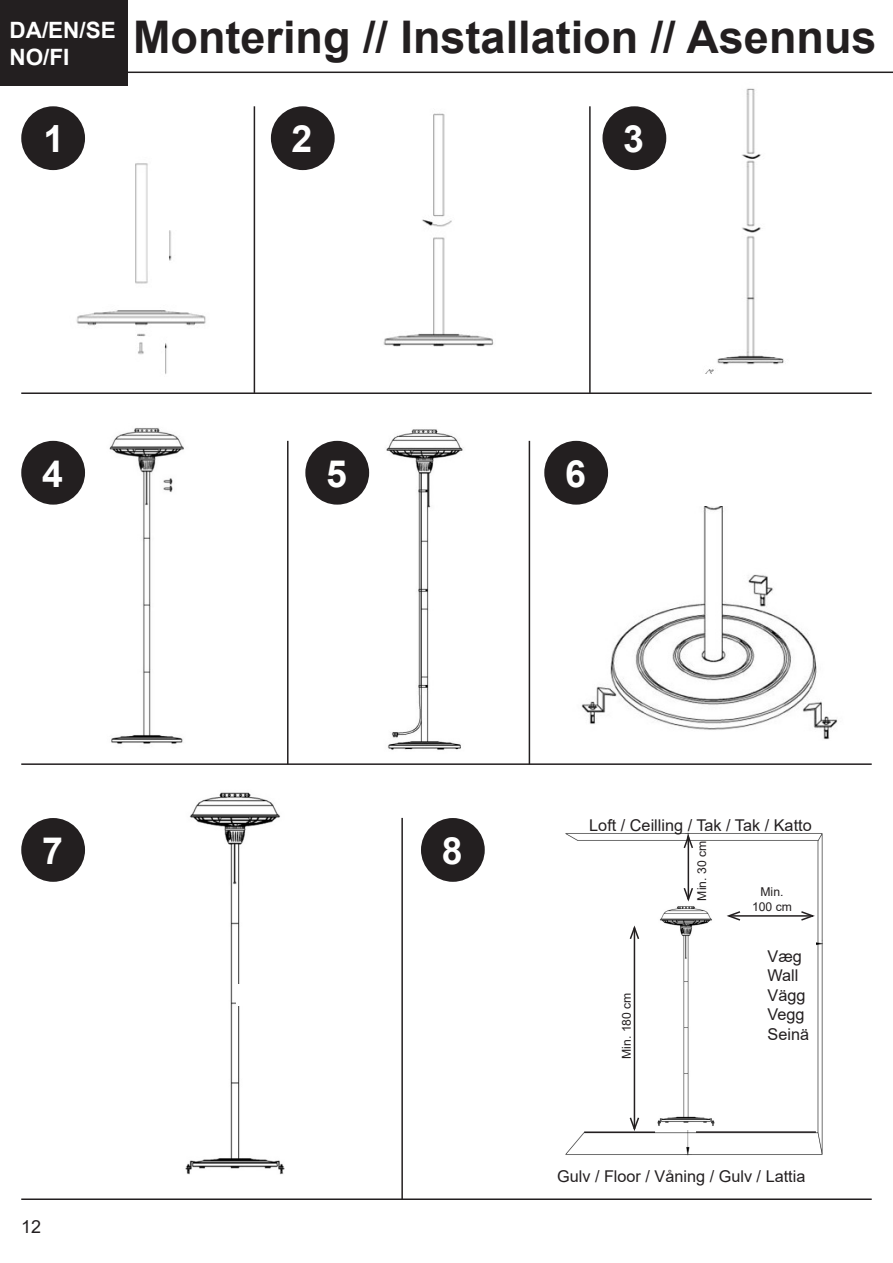
<style>
.page{position:relative;width:893px;height:1263px;background:#fff}
.page>*{position:absolute;margin:0;border:0;box-sizing:border-box;transform-origin:0 0}
.t1{font:700 45px "Arial";color:#231f20}
.t2{font:700 37.5px "Arial";color:#fff}
.t3{font:700 22.5px "Arial";color:#fff}
.t4{font:18px "Arial";color:#231f20}
.t5{font:16.2px "Arial";color:#231f20}
.t6{font:12.15px "Arial";color:#231f20}
</style>
<div class="page">
<img style="left:109px;top:428px;width:75px;height:316px">
<img style="left:63px;top:150px;width:143px;height:224px">
<img style="left:706px;top:88px;width:78px;height:285px">
<img style="left:565px;top:833px;width:258px;height:323px">
<div style="left:0;top:0;width:128px;height:85px;background:#231f20"></div>
<hr style="left:126px;top:72px;width:767px;height:1px;background:#231f20">
<hr style="left:254px;top:106px;width:1px;height:287px;background:#231f20">
<hr style="left:21px;top:392px;width:851px;height:2px;background:#231f20">
<div style="left:21px;top:106px;width:64px;height:64px;background:#231f20;border-radius:50%"></div>
<div style="left:21px;top:441px;width:64px;height:64px;background:#231f20;border-radius:50%"></div>
<div style="left:271px;top:106px;width:64px;height:64px;background:#231f20;border-radius:50%"></div>
<div style="left:602px;top:106px;width:64px;height:64px;background:#231f20;border-radius:50%"></div>
<div style="left:21px;top:818px;width:64px;height:64px;background:#231f20;border-radius:50%"></div>
<div style="left:567px;top:845px;width:249px;height:250px;background:#fff"></div>
<div style="left:697px;top:841px;width:9px;height:59px;background:#fff"></div>
<hr style="left:401px;top:818px;width:2px;height:382px;background:#231f20">
<hr style="left:584px;top:1131px;width:71px;height:2px;background:#231f20">
<hr style="left:696px;top:1131px;width:120px;height:2px;background:#231f20">
<hr style="left:688px;top:837px;width:1px;height:62px;background:#231f20">
<svg style="left:682px;top:832px;width:12px;height:18px"></svg>
<svg style="left:683px;top:886px;width:10px;height:16px"></svg>
<hr style="left:634px;top:928px;width:1px;height:201px;background:#231f20">
<svg style="left:629px;top:925px;width:11px;height:16px"></svg>
<svg style="left:628px;top:1116px;width:12px;height:16px"></svg>
<hr style="left:729px;top:915px;width:84px;height:2px;background:#231f20">
<svg style="left:799px;top:910px;width:18px;height:12px"></svg>
<svg style="left:726px;top:911px;width:16px;height:10px"></svg>
<img style="left:383px;top:113px;width:111px;height:234px">
<img style="left:581px;top:507px;width:257px;height:233px">
<img style="left:185px;top:792px;width:99px;height:383px">
<hr style="left:589px;top:106px;width:2px;height:287px;background:#231f20">
<hr style="left:287px;top:441px;width:2px;height:323px;background:#231f20">
<hr style="left:529px;top:441px;width:1px;height:323px;background:#231f20">
<div style="left:305px;top:441px;width:64px;height:64px;background:#231f20;border-radius:50%"></div>
<hr style="left:21px;top:763px;width:851px;height:2px;background:#231f20">
<div style="left:544px;top:441px;width:64px;height:64px;background:#231f20;border-radius:50%"></div>
<div style="left:421px;top:818px;width:64px;height:64px;background:#231f20;border-radius:50%"></div>
<div style="left:236px;top:984px;width:102px;height:21px;background:#fff"></div>
<div style="left:273px;top:1008px;width:101px;height:21px;background:#fff"></div>
<div style="left:276px;top:1030px;width:101px;height:22px;background:#fff"></div>
<div style="left:268px;top:1068px;width:24px;height:8px;background:#fff"></div>
<hr style="left:21px;top:1198px;width:851px;height:2px;background:#231f20">
<img style="left:386px;top:429px;width:78px;height:321px">
<img style="left:651px;top:906px;width:63px;height:224px">
<p class="t3" style="left:10px;top:14px;width:108px">DA/EN/SE</p>
<p class="t3" style="left:10px;top:41px;width:62px">NO/FI</p>
<p class="t1" style="left:133px;top:5px;width:745px">Montering // Installation // Asennus</p>
<p class="t2" style="left:44px;top:113px;width:22px">1</p>
<p class="t2" style="left:292px;top:113px;width:22px">2</p>
<p class="t2" style="left:623px;top:113px;width:22px">3</p>
<p class="t2" style="left:42px;top:447px;width:22px">4</p>
<p class="t2" style="left:326px;top:447px;width:22px">5</p>
<p class="t2" style="left:565px;top:447px;width:22px">6</p>
<p class="t2" style="left:42px;top:824px;width:22px">7</p>
<p class="t4" style="left:21px;top:1214px;width:22px">12</p>
<p class="t2" style="left:442px;top:824px;width:22px">8</p>
<p class="t5" style="left:589px;top:814px;width:224px">Loft / Ceilling / Tak / Tak / Katto</p>
<p class="t6" style="left:618px;top:1059px;width:68px;rotate:-90deg">Min. 180 cm</p>
<p class="t6" style="left:694px;top:900px;width:61px;rotate:-90deg">Min. 30 cm</p>
<p class="t6" style="left:760px;top:883px;width:25px">Min.</p>
<p class="t6" style="left:752px;top:898px;width:41px">100 cm</p>
<p class="t5" style="left:767px;top:945px;width:36px">Væg</p>
<p class="t5" style="left:767px;top:964px;width:32px">Wall</p>
<p class="t5" style="left:767px;top:984px;width:39px">Vägg</p>
<p class="t5" style="left:767px;top:1003px;width:39px">Vegg</p>
<p class="t5" style="left:767px;top:1023px;width:43px">Seinä</p>
<p class="t5" style="left:557px;top:1165px;width:250px">Gulv / Floor / Våning / Gulv / Lattia</p>
</div>
